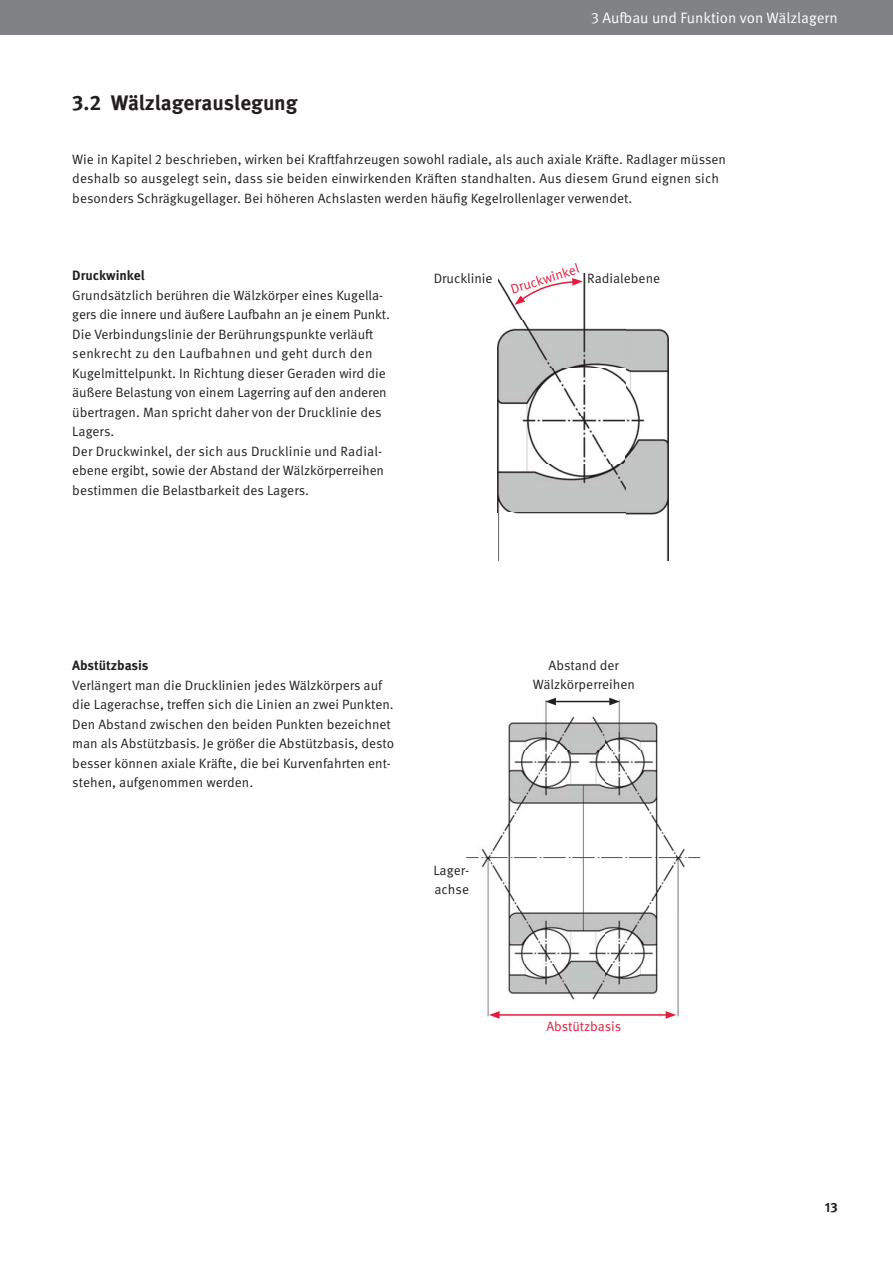
<style>
.page{position:relative;width:893px;height:1263px;background:#fff}
.page>*{position:absolute;margin:0;border:0;box-sizing:border-box;transform-origin:0 0}
.t1{font:700 21px "Meta OT";color:#231f20}
.t2{font:15px "Meta OT Norm";color:#fff}
.t3{font:13.5px/19.5px "Meta OT Norm";color:#231f20}
.t4{font:700 13.5px "Meta OT";letter-spacing:-.01em;color:#231f20}
.t5{font:13.5px "Meta OT Norm";letter-spacing:-.01em;color:#e21d3c}
</style>
<div class="page">
<img style="left:466px;top:700px;width:233px;height:318px">
<img style="left:498px;top:273px;width:170px;height:288px">
<div style="left:0;top:0;width:893px;height:34px;background:#808285"></div>
<hr style="left:497px;top:1014px;width:171px;height:2px;background:#e21d3c">
<svg style="left:489px;top:1011px;width:10px;height:8px"></svg>
<svg style="left:666px;top:1011px;width:10px;height:8px"></svg>
<hr style="left:554px;top:701px;width:58px;height:1px;background:#231f20">
<svg style="left:545px;top:698px;width:11px;height:7px"></svg>
<svg style="left:609px;top:698px;width:11px;height:7px"></svg>
<svg style="left:514px;top:278px;width:69px;height:27px"></svg>
<p class="t2" style="left:591px;top:13px;width:248px">3 Aufbau und Funktion von Wälzlagern</p>
<p class="t2" style="left:763px;top:13px;width:76px">1 Einleitung</p>
<h1 class="t1" style="left:72px;top:95px;width:227px">3.2 Wälzlagerauslegung</h1>
<p class="t3" style="left:72px;top:151px;width:655px">Wie in Kapitel 2 beschrieben, wirken bei Kraftfahrzeugen sowohl radiale, als auch axiale Kräfte. Radlager müssen deshalb so ausgelegt sein, dass sie beiden einwirkenden Kräften standhalten. Aus diesem Grund eignen sich besonders Schrägkugellager. Bei höheren Achslasten werden häufig Kegelrollenlager verwendet.</p>
<p class="t4" style="left:72px;top:270px;width:74px">Druckwinkel</p>
<p class="t3" style="left:72px;top:287px;width:319px">Grundsätzlich berühren die Wälzkörper eines Kugella&shy;gers die innere und äußere Laufbahn an je einem Punkt.<br>Die Verbindungslinie der Berührungspunkte verläuft senkrecht zu den Laufbahnen und geht durch den Kugelmittelpunkt. In Richtung dieser Geraden wird die äußere Belastung von einem Lagerring auf den anderen übertragen. Man spricht daher von der Drucklinie des Lagers.<br>Der Druckwinkel, der sich aus Drucklinie und Radial&shy;ebene ergibt, sowie der Abstand der Wälzkörperreihen bestimmen die Belastbarkeit des Lagers.</p>
<p class="t5" style="left:509px;top:285px;width:73px;rotate:-18deg">Druckwinkel</p>
<p class="t3" style="left:434px;top:270px;width:60px">Drucklinie</p>
<p class="t3" style="left:587px;top:271px;width:74px">Radialebene</p>
<p class="t4" style="left:72px;top:660px;width:78px">Abstützbasis</p>
<p class="t3" style="left:72px;top:677px;width:323px">Verlängert man die Drucklinien jedes Wälzkörpers auf die Lagerachse, treffen sich die Linien an zwei Punkten.<br>Den Abstand zwischen den beiden Punkten bezeichnet man als Abstützbasis. Je größer die Abstützbasis, desto besser können axiale Kräfte, die bei Kurvenfahrten ent&shy;stehen, aufgenommen werden.</p>
<p class="t3" style="left:433px;top:862px;width:37px">Lager&shy;achse</p>
<p class="t3" style="left:533px;top:657px;width:104px;text-align:center">Abstand der<br>Wälzkörperreihen</p>
<p class="t5" style="left:546px;top:1021px;width:76px">Abstützbasis</p>
<p class="t4" style="left:825px;top:1202px;width:14px">13</p>
</div>
